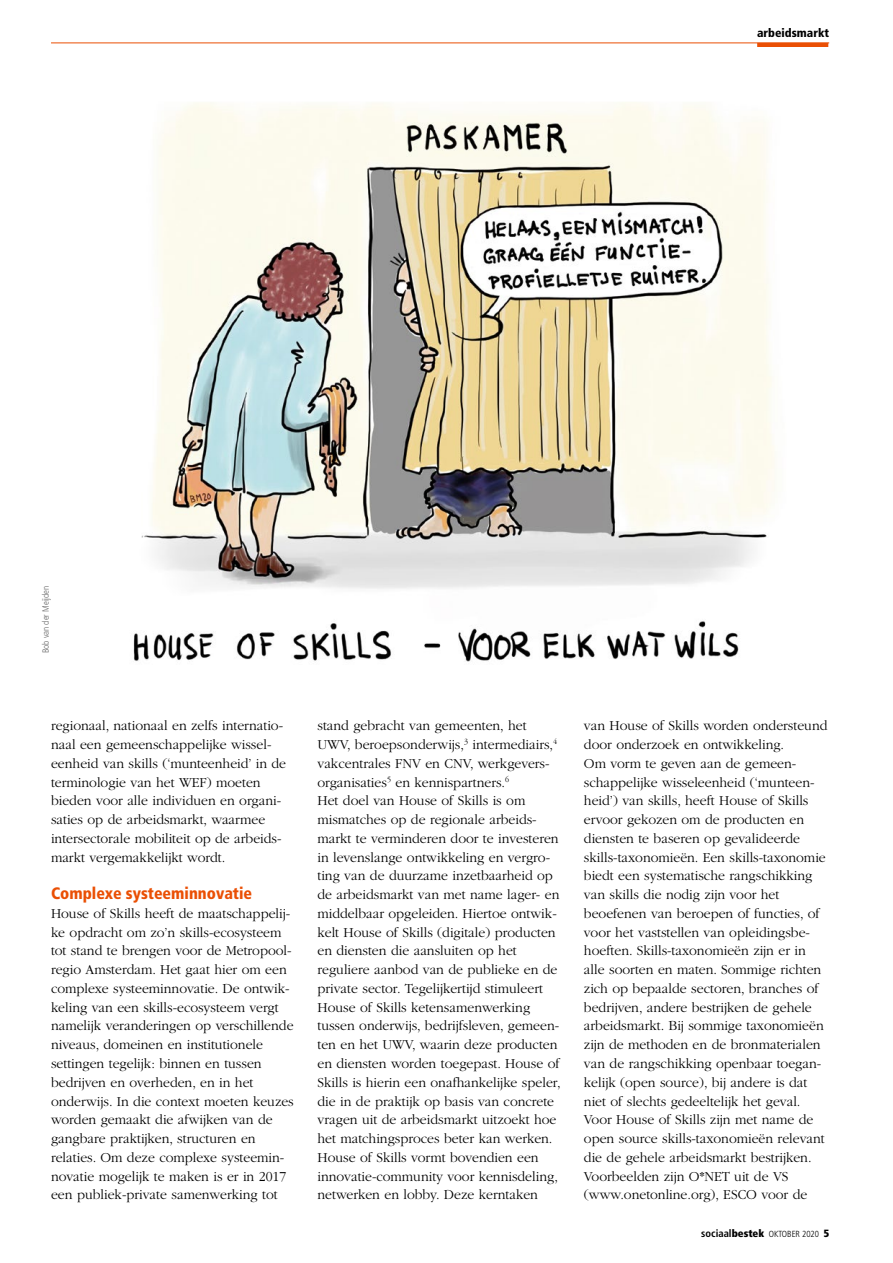
<style>
.page{position:relative;width:893px;height:1263px;background:#fff}
.page>*{position:absolute;margin:0;border:0;box-sizing:border-box;transform-origin:0 0}
.SectionHeading_1_x{font:900 condensed 16.5px "Frutiger LT Std";color:#ea4f04}
.Para_x{font:300 14.25px/18.8px "ITC Garamond Std";color:#000}
.t1{font:900 condensed 12px "Frutiger LT Std";color:#000}
.Image_Source_x{font:300 condensed 9px "Frutiger LT Std";color:#676767}
.t2{font:300 condensed 8.85px "Frutiger LT Std";color:#000}
.s1{font-weight:700;font-size:10.5px}
.s2{font-weight:900;font-size:10.5px}
</style>
<div class="page">
<hr style="left:51px;top:43px;width:778px;height:1px;background:#ea4f04">
<hr style="left:757px;top:43px;width:71px;height:4px;background:#ea4f04">
<img style="left:133px;top:102px;width:642px;height:560px">
<p class="t1" style="left:757px;top:25px;width:74px">arbeidsmarkt</p>
<p class="Image_Source_x" style="left:41px;top:653px;width:69px;rotate:-90deg">Bob van der Meijden</p>
<p class="Para_x" style="left:51px;top:717px;width:237px">regionaal, nationaal en zelfs internatio&shy;naal een gemeenschappelijke wissel&shy;eenheid van skills (‘munteenheid’ in de terminologie van het WEF) moeten bieden voor alle individuen en organi&shy;saties op de arbeidsmarkt, waarmee intersectorale mobiliteit op de arbeids&shy;markt vergemakkelijkt wordt.</p>
<p class="SectionHeading_1_x" style="left:51px;top:883px;width:203px">Complexe systeeminnovatie</p>
<p class="Para_x" style="left:51px;top:904px;width:244px">House of Skills heeft de maatschappelij&shy;ke opdracht om zo’n skills-ecosysteem tot stand te brengen voor de Metropool&shy;regio Amsterdam. Het gaat hier om een complexe systeeminnovatie. De ontwik&shy;keling van een skills-ecosysteem vergt namelijk veranderingen op verschillende niveaus, domeinen en institutionele settingen tegelijk: binnen en tussen bedrijven en overheden, en in het onderwijs. In die context moeten keuzes worden gemaakt die afwijken van de gangbare praktijken, structuren en relaties. Om deze complexe systeemin&shy;novatie mogelijk te maken is er in 2017 een publiek-private samenwerking tot</p>
<p class="Para_x" style="left:317px;top:717px;width:241px">stand gebracht van gemeenten, het UWV, beroepsonderwijs,<sup>3</sup> intermediairs,<sup>4 </sup>vakcentrales FNV en CNV, werkgevers&shy;organisaties<sup>5</sup> en kennispartners.<sup>6</sup></p>
<p class="Para_x" style="left:317px;top:792px;width:245px">Het doel van House of Skills is om mismatches op de regionale arbeids&shy;markt te verminderen door te investeren in levenslange ontwikkeling en vergro&shy;ting van de duurzame inzetbaarheid op de arbeidsmarkt van met name lager- en middelbaar opgeleiden. Hiertoe ontwik&shy;kelt House of Skills (digitale) producten en diensten die aansluiten op het reguliere aanbod van de publieke en de private sector. Tegelijkertijd stimuleert House of Skills ketensamenwerking tussen onderwijs, bedrijfsleven, gemeen&shy;ten en het UWV, waarin deze producten en diensten worden toegepast. House of Skills is hierin een onafhankelijke speler, die in de praktijk op basis van concrete vragen uit de arbeidsmarkt uitzoekt hoe het matchingsproces beter kan werken.<br>House of Skills vormt bovendien een innovatie-community voor kennisdeling, netwerken en lobby. Deze kerntaken</p>
<p class="Para_x" style="left:584px;top:717px;width:245px">van House of Skills worden ondersteund door onderzoek en ontwikkeling.</p>
<p class="Para_x" style="left:584px;top:754px;width:243px">Om vorm te geven aan de gemeen&shy;schappelijke wisseleenheid (‘munteen&shy;heid’) van skills, heeft House of Skills ervoor gekozen om de producten en diensten te baseren op gevalideerde skills-taxonomieën. Een skills-taxonomie biedt een systematische rangschikking van skills die nodig zijn voor het beoefenen van beroepen of functies, of voor het vaststellen van opleidingsbe&shy;hoeften. Skills-taxonomieën zijn er in alle soorten en maten. Sommige richten zich op bepaalde sectoren, branches of bedrijven, andere bestrijken de gehele arbeidsmarkt. Bij sommige taxonomieën zijn de methoden en de bronmaterialen van de rangschikking openbaar toegan&shy;kelijk (open source), bij andere is dat niet of slechts gedeeltelijk het geval.<br>Voor House of Skills zijn met name de open source skills-taxonomieën relevant die de gehele arbeidsmarkt bestrijken.<br>Voorbeelden zijn O*NET uit de VS (www.onetonline.org), ESCO voor de</p>
<p class="t2" style="left:701px;top:1229px;width:129px"><span class="s1">sociaal</span><span class="s2">bestek</span> OKTOBER 2020 <span class="s2">5</span></p>
</div>
